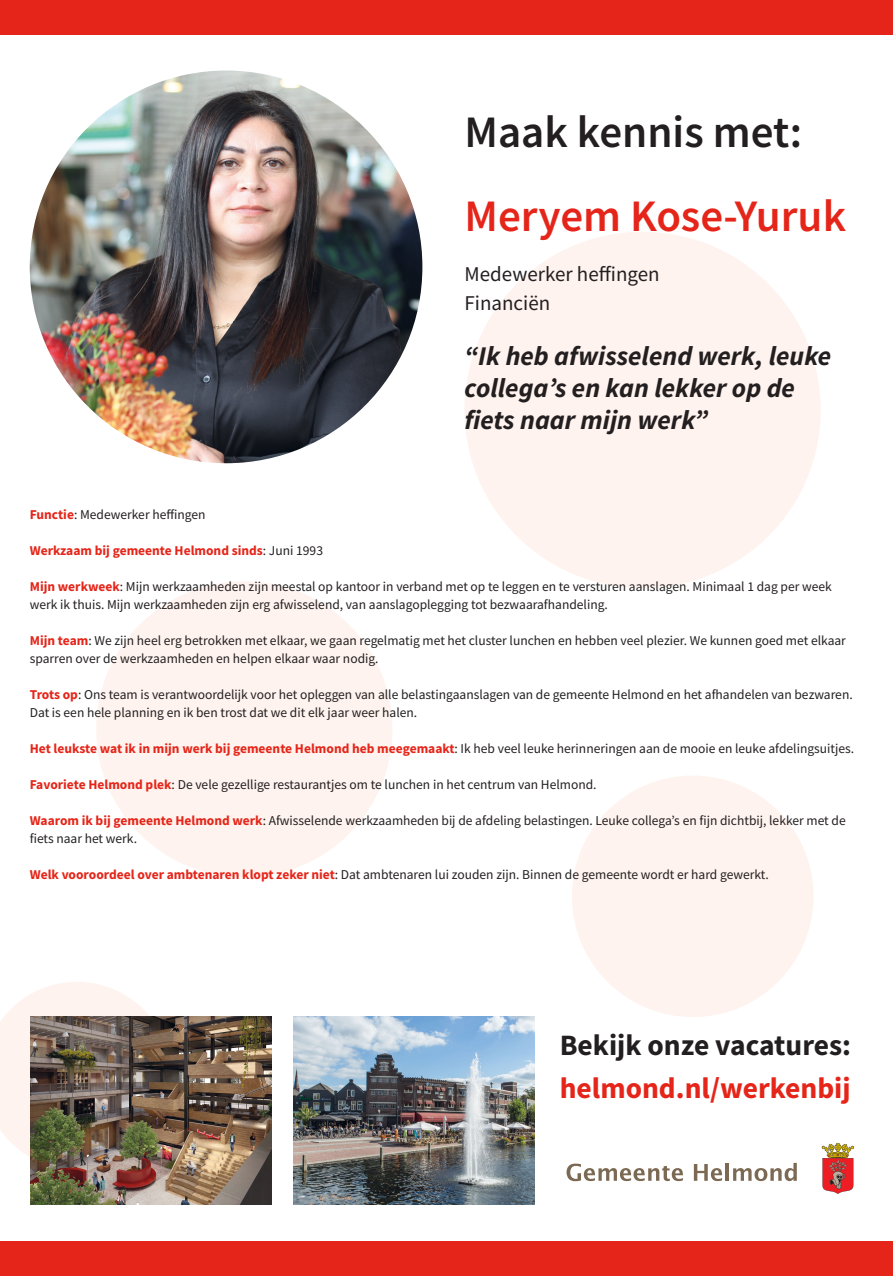
<style>
.page{position:relative;width:893px;height:1276px;background:#fff}
.page>*{position:absolute;margin:0;border:0;box-sizing:border-box;transform-origin:0 0}
.t1{font:600 45px "Source Sans Pro";color:#e52519}
.t2{font:600 45px "Source Sans Pro";color:#231f20}
.t3{font:700 29.55px "Source Sans Pro";color:#231f20}
.t4{font:700 29.55px "Source Sans Pro";color:#e52519}
.t5{font:27px/32.4px "Source Sans Pro Bold Italic 2";color:#231f20}
.t6{font:italic 700 27px "Source Sans Pro";color:#231f20}
.t7{font:21px "Source Sans Pro";color:#231f20}
.t8{font:13.5px/18px "Source Sans Pro";color:#231f20}
.t9{font:700 13.5px "Source Sans Pro";color:#e52519}
.s1{font-family:"Source Sans Pro";font-weight:700;font-style:italic}
.s2{font-weight:700;color:#e52519}
.s3{font-weight:400;color:#231f20}
</style>
<div class="page">
<svg style="left:0;top:982px;width:149px;height:175px"></svg>
<div style="left:572px;top:775px;width:242px;height:242px;background:#fef3ee;border-radius:50%"></div>
<div style="left:96px;top:581px;width:296px;height:296px;background:#fef3ee;border-radius:50%"></div>
<div style="left:464px;top:232px;width:357px;height:356px;background:#fef3ee;border-radius:50%"></div>
<img style="left:293px;top:1016px;width:241px;height:188px">
<svg style="left:566px;top:1163px;width:117px;height:18px"></svg>
<svg style="left:694px;top:1164px;width:28px;height:17px"></svg>
<hr style="left:726px;top:1163px;width:3px;height:17px;background:#7c6954">
<svg style="left:733px;top:1163px;width:64px;height:18px"></svg>
<svg style="left:822px;top:1143px;width:32px;height:51px;background:#cc6755"></svg>
<img style="left:30px;top:71px;width:392px;height:392px;border-radius:196px">
<div style="left:0;top:0;width:893px;height:34px;background:#e52519"></div>
<div style="left:0;top:1242px;width:893px;height:34px;background:#e52519"></div>
<img style="left:30px;top:1016px;width:241px;height:188px">
<p class="t2" style="left:464px;top:102px;width:339px">Maak kennis met:</p>
<p class="t1" style="left:464px;top:186px;width:383px">Meryem Kose-Yuruk</p>
<p class="t7" style="left:464px;top:261px;width:197px">Medewerker heffingen</p>
<p class="t7" style="left:464px;top:289px;width:87px">Financiën</p>
<p class="t5" style="left:464px;top:339px;width:368px">“Ik heb afwisselend werk, leuke <span class="s1">collega’s en kan lekker op de</span></p>
<p class="t6" style="left:464px;top:402px;width:245px">fiets naar mijn werk”</p>
<p class="t8" style="left:30px;top:505px;width:177px"><span class="s2">Functie</span>: Medewerker heffingen</p>
<p class="t9" style="left:30px;top:541px;width:295px">Werkzaam bij gemeente Helmond sinds<span class="s3">: Juni 1993</span></p>
<p class="t8" style="left:30px;top:577px;width:804px"><span class="s2">Mijn werkweek</span>: Mijn werkzaamheden zijn meestal op kantoor in verband met op te leggen en te versturen aanslagen. Minimaal 1 dag per week werk ik thuis. Mijn werkzaamheden zijn erg afwisselend, van aanslagoplegging tot bezwaarafhandeling.</p>
<p class="t8" style="left:30px;top:631px;width:818px"><span class="s2">Mijn team</span>: We zijn heel erg betrokken met elkaar, we gaan regelmatig met het cluster lunchen en hebben veel plezier. We kunnen goed met elkaar sparren over de werkzaamheden en helpen elkaar waar nodig.</p>
<p class="t8" style="left:30px;top:685px;width:824px"><span class="s2">Trots op</span>: Ons team is verantwoordelijk voor het opleggen van alle belastingaanslagen van de gemeente Helmond en het afhandelen van bezwaren.<br>Dat is een hele planning en ik ben trost dat we dit elk jaar weer halen.</p>
<p class="t8" style="left:30px;top:739px;width:826px"><span class="s2">Het leukste wat ik in mijn werk bij gemeente Helmond heb meegemaakt</span>: Ik heb veel leuke herinneringen aan de mooie en leuke afdelingsuitjes.</p>
<p class="t8" style="left:30px;top:775px;width:568px"><span class="s2">Favoriete Helmond plek</span>: De vele gezellige restaurantjes om te lunchen in het centrum van Helmond.</p>
<p class="t8" style="left:30px;top:811px;width:817px"><span class="s2">Waarom ik bij gemeente Helmond werk</span>: Afwisselende werkzaamheden bij de afdeling belastingen. Leuke collega’s en fijn dichtbij, lekker met de fiets naar het werk.</p>
<p class="t8" style="left:30px;top:865px;width:741px"><span class="s2">Welk vooroordeel over ambtenaren klopt zeker niet</span>: Dat ambtenaren lui zouden zijn. Binnen de gemeente wordt er hard gewerkt.</p>
<p class="t3" style="left:560px;top:1025px;width:293px">Bekijk onze vacatures:</p>
<p class="t4" style="left:560px;top:1068px;width:292px">helmond.nl/werkenbij</p>
</div>
